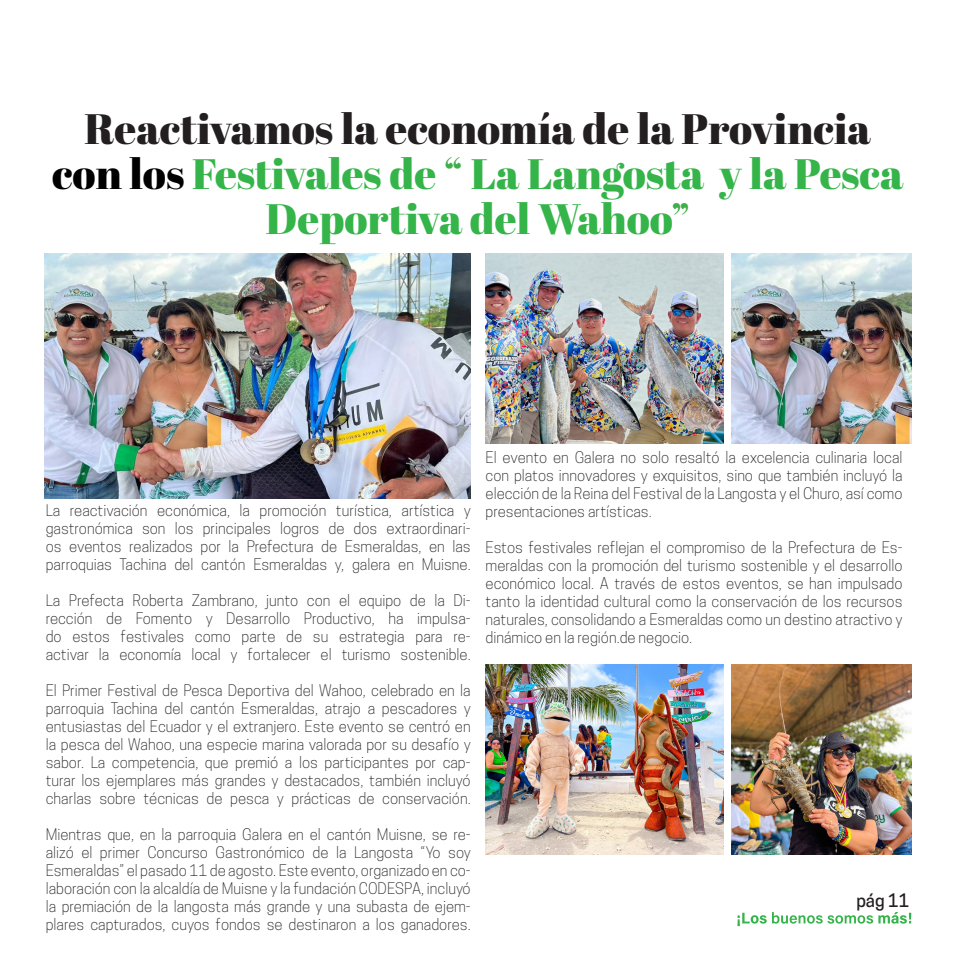
<style>
.page{position:relative;width:957px;height:957px;background:#fff}
.page>*{position:absolute;margin:0;border:0;box-sizing:border-box;transform-origin:0 0}
.t1{font:42.5px/45px "Abril Fatface";color:#35b44a;text-align:center}
.t2{font:500 17.5px "Cooper Hewitt";color:#231f20}
.t3{font:300 15px/18px "Cooper Hewitt";color:#231f20;text-align:justify}
.s1{color:#231f20}
.s2{color:#000}
.s3{color:#40ae49}
</style>
<div class="page">
<img style="left:44px;top:253px;width:427px;height:246px">
<svg style="left:737px;top:912px;width:29px;height:14px"></svg>
<svg style="left:772px;top:912px;width:139px;height:11px"></svg>
<img style="left:485px;top:253px;width:238px;height:190px">
<img style="left:732px;top:253px;width:180px;height:190px">
<img style="left:485px;top:664px;width:238px;height:190px">
<img style="left:732px;top:664px;width:180px;height:190px">
<p class="t1" style="left:52px;top:105px;width:853px"><span class="s1">Reactivamos la economía de la Provincia </span><span class="s2">con los</span> Festivales de <span class="s3">“</span> La Langosta y la Pesca<br>Deportiva del Wahoo<span class="s3">”</span></p>
<p class="t3" style="left:46px;top:502px;width:426px">La reactivación económica, la promoción turística, artística y gastronómica son los principales logros de dos extraordinari&shy;os eventos realizados por la Prefectura de Esmeraldas, en las parroquias Tachina del cantón Esmeraldas y, galera en Muisne.</p>
<p class="t3" style="left:46px;top:592px;width:426px">La Prefecta Roberta Zambrano, junto con el equipo de la Di&shy;rección de Fomento y Desarrollo Productivo, ha impulsa&shy;do estos festivales como parte de su estrategia para re&shy;activar la economía local y fortalecer el turismo sostenible.</p>
<p class="t3" style="left:46px;top:682px;width:426px">El Primer Festival de Pesca Deportiva del Wahoo, celebrado en la parroquia Tachina del cantón Esmeraldas, atrajo a pescadores y entusiastas del Ecuador y el extranjero. Este evento se centró en la pesca del Wahoo, una especie marina valorada por su desafío y sabor. La competencia, que premió a los participantes por cap&shy;turar los ejemplares más grandes y destacados, también incluyó charlas sobre técnicas de pesca y prácticas de conservación.</p>
<p class="t3" style="left:46px;top:826px;width:426px">Mientras que, en la parroquia Galera en el cantón Muisne, se re&shy;alizó el primer Concurso Gastronómico de la Langosta “Yo soy</p>
<p class="t3" style="left:46px;top:862px;width:426px">Esmeraldas” el pasado 11 de agosto. Este evento, organizado en co&shy;laboración con la alcaldía de Muisne y la fundación CODESPA, incluyó la premiación de la langosta más grande y una subasta de ejem&shy;plares capturados, cuyos fondos se destinaron a los ganadores.</p>
<p class="t3" style="left:485px;top:448px;width:418px">El evento en Galera no solo resaltó la excelencia culinaria local con platos innovadores y exquisitos, sino que también incluyó la</p>
<p class="t3" style="left:485px;top:484px;width:418px">elección de la Reina del Festival de la Langosta y el Churo, así como presentaciones artísticas.</p>
<p class="t3" style="left:485px;top:538px;width:418px">Estos festivales reflejan el compromiso de la Prefectura de Es&shy;meraldas con la promoción del turismo sostenible y el desarrollo económico local. A través de estos eventos, se han impulsado tanto la identidad cultural como la conservación de los recursos naturales, consolidando a Esmeraldas como un destino atractivo y dinámico en la región.de negocio.</p>
<p class="t2" style="left:856px;top:890px;width:54px">pág 11</p>
</div>
